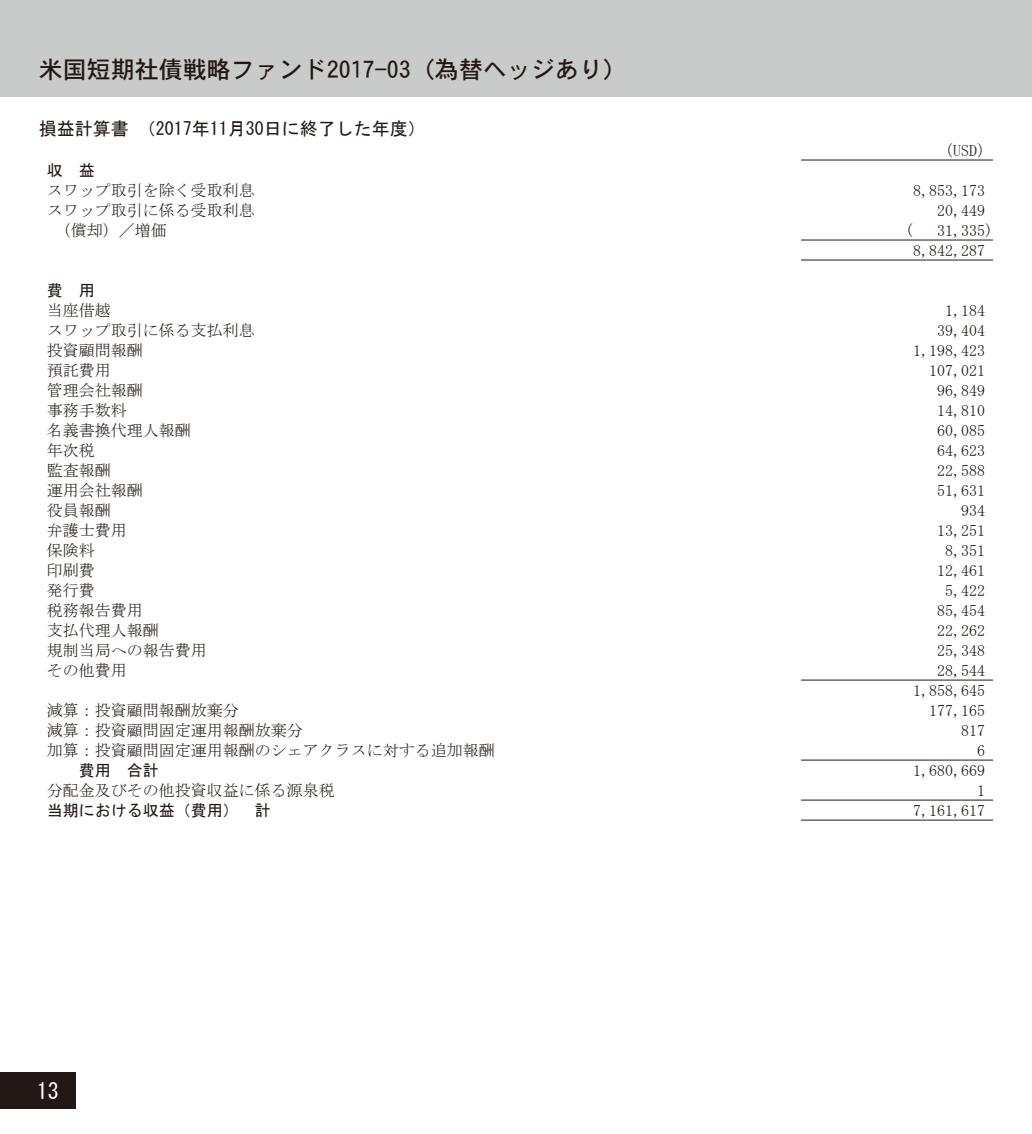
<style>
.page{position:relative;width:1032px;height:1134px;background:#fff}
.page>*{position:absolute;margin:0;border:0;box-sizing:border-box;transform-origin:0 0}
.t1{font:24px "DFHS Gothic W5 WIN RKSJ H";color:#231815}
.t2{font:22px "MS Gothic";color:#fff}
.t3{font:18px "MS Gothic";color:#231815}
.t4{font:16px/20.2px "MS Mincho";color:#231815}
.t5{font:16px "MS Gothic";color:#231815}
</style>
<div class="page">
<div style="left:0;top:0;width:1032px;height:96px;background:#c9caca"></div>
<div style="left:0;top:1072px;width:76px;height:36px;background:#231815"></div>
<hr style="left:801px;top:240px;width:192px;height:1px;background:#231815">
<hr style="left:801px;top:760px;width:192px;height:1px;background:#231815">
<hr style="left:801px;top:260px;width:192px;height:1px;background:#231815">
<hr style="left:801px;top:680px;width:192px;height:1px;background:#231815">
<hr style="left:801px;top:800px;width:192px;height:1px;background:#231815">
<hr style="left:801px;top:820px;width:192px;height:1px;background:#231815">
<hr style="left:801px;top:160px;width:192px;height:1px;background:#231815">
<h1 class="t1" style="left:39px;top:57px;width:590px">米国短期社債戦略ファンド2017-03（為替ヘッジあり）</h1>
<p class="t3" style="left:39px;top:120px;width:389px">損益計算書　（2017年11月30日に終了した年度）</p>
<p class="t4" style="left:937px;top:140px;width:57px">（USD）</p>
<p class="t5" style="left:47px;top:162px;width:49px">収　益</p>
<p class="t4" style="left:47px;top:180px;width:209px">スワップ取引を除く受取利息</p>
<p class="t4" style="left:913px;top:180px;width:73px">8,853,173</p>
<p class="t4" style="left:47px;top:200px;width:209px">スワップ取引に係る受取利息</p>
<p class="t4" style="left:937px;top:200px;width:49px">20,449</p>
<p class="t4" style="left:55px;top:220px;width:113px">（償却）／増価</p>
<p class="t4" style="left:905px;top:220px;width:9px">(</p>
<p class="t4" style="left:913px;top:220px;width:81px;text-indent:24px">31,335)<br>8,842,287</p>
<p class="t5" style="left:47px;top:282px;width:49px">費　用</p>
<p class="t4" style="left:47px;top:300px;width:65px">当座借越</p>
<p class="t4" style="left:945px;top:300px;width:41px">1,184</p>
<p class="t4" style="left:47px;top:320px;width:209px">スワップ取引に係る支払利息</p>
<p class="t4" style="left:937px;top:320px;width:49px">39,404</p>
<p class="t4" style="left:47px;top:340px;width:97px">投資顧問報酬</p>
<p class="t4" style="left:913px;top:340px;width:73px">1,198,423</p>
<p class="t4" style="left:47px;top:360px;width:65px">預託費用</p>
<p class="t4" style="left:929px;top:360px;width:57px">107,021</p>
<p class="t4" style="left:47px;top:380px;width:97px">管理会社報酬</p>
<p class="t4" style="left:937px;top:380px;width:49px">96,849</p>
<p class="t4" style="left:47px;top:400px;width:81px">事務手数料</p>
<p class="t4" style="left:937px;top:400px;width:49px">14,810</p>
<p class="t4" style="left:47px;top:420px;width:145px">名義書換代理人報酬</p>
<p class="t4" style="left:937px;top:420px;width:49px">60,085</p>
<p class="t4" style="left:47px;top:440px;width:49px">年次税</p>
<p class="t4" style="left:937px;top:440px;width:49px">64,623</p>
<p class="t4" style="left:47px;top:460px;width:65px">監査報酬</p>
<p class="t4" style="left:937px;top:460px;width:49px">22,588</p>
<p class="t4" style="left:47px;top:480px;width:97px">運用会社報酬</p>
<p class="t4" style="left:937px;top:480px;width:49px">51,631</p>
<p class="t4" style="left:47px;top:500px;width:65px">役員報酬</p>
<p class="t4" style="left:961px;top:500px;width:25px">934</p>
<p class="t4" style="left:47px;top:520px;width:81px">弁護士費用</p>
<p class="t4" style="left:937px;top:520px;width:49px">13,251</p>
<p class="t4" style="left:47px;top:540px;width:49px">保険料</p>
<p class="t4" style="left:945px;top:540px;width:41px">8,351</p>
<p class="t4" style="left:47px;top:560px;width:49px">印刷費</p>
<p class="t4" style="left:937px;top:560px;width:49px">12,461</p>
<p class="t4" style="left:47px;top:580px;width:49px">発行費</p>
<p class="t4" style="left:945px;top:580px;width:41px">5,422</p>
<p class="t4" style="left:47px;top:600px;width:97px">税務報告費用</p>
<p class="t4" style="left:937px;top:600px;width:49px">85,454</p>
<p class="t4" style="left:47px;top:620px;width:113px">支払代理人報酬</p>
<p class="t4" style="left:937px;top:620px;width:49px">22,262</p>
<p class="t4" style="left:47px;top:640px;width:161px">規制当局への報告費用</p>
<p class="t4" style="left:937px;top:640px;width:49px">25,348</p>
<p class="t4" style="left:47px;top:660px;width:81px">その他費用</p>
<p class="t4" style="left:913px;top:660px;width:73px;text-align:right">28,544<br>1,858,645</p>
<p class="t4" style="left:47px;top:700px;width:193px">減算：投資顧問報酬放棄分</p>
<p class="t4" style="left:929px;top:700px;width:57px">177,165</p>
<p class="t4" style="left:47px;top:720px;width:257px">減算：投資顧問固定運用報酬放棄分</p>
<p class="t4" style="left:961px;top:720px;width:25px">817</p>
<p class="t4" style="left:47px;top:740px;width:449px">加算：投資顧問固定運用報酬のシェアクラスに対する追加報酬</p>
<p class="t4" style="left:977px;top:740px;width:9px">6</p>
<p class="t5" style="left:79px;top:762px;width:81px">費用　合計</p>
<p class="t4" style="left:913px;top:760px;width:73px">1,680,669</p>
<p class="t4" style="left:47px;top:780px;width:289px">分配金及びその他投資収益に係る源泉税</p>
<p class="t4" style="left:977px;top:780px;width:9px">1</p>
<p class="t5" style="left:47px;top:802px;width:225px">当期における収益（費用）　計</p>
<p class="t4" style="left:913px;top:800px;width:73px">7,161,617</p>
<h2 class="t2" style="left:37px;top:1080px;width:23px">13</h2>
</div>
